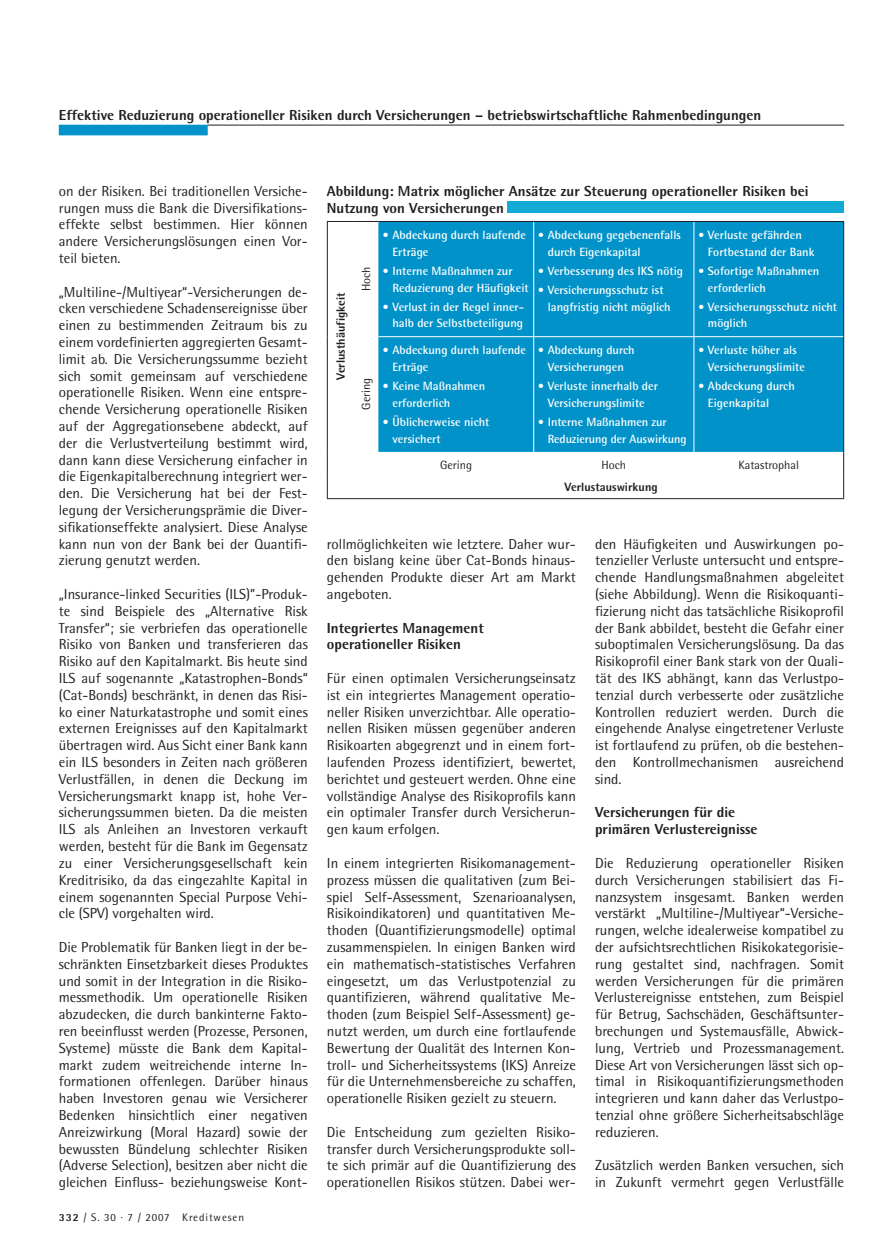
<style>
.page{position:relative;width:873px;height:1256px;background:#fff}
.page>*{position:absolute;margin:0;border:0;box-sizing:border-box;transform-origin:0 0}
.t1{font:14.55px/16.8px "Rotis Semi Sans";color:#231f20;text-align:justify}
.t2{font:800 14.55px/16.8px "Rotis Semi Sans";color:#231f20}
.t3{font:700 12px/16.8px "Rotis Semi Sans";color:#fff}
.t4{font:800 12px "Rotis Semi Sans";color:#231f20}
.t5{font:12px "Rotis Semi Sans";color:#231f20}
.t6{font:10.95px "Rotis Semi Sans";letter-spacing:.08em;color:#231f20}
.s1{font-weight:800}
</style>
<div class="page">
<hr style="left:207px;top:125px;width:636px;height:1px;background:#231f20">
<div style="left:59px;top:125px;width:148px;height:10px;background:#0092c8"></div>
<div style="left:507px;top:201px;width:336px;height:12px;background:#13aad6"></div>
<div style="left:378px;top:222px;width:464px;height:230px;background:#0092c8"></div>
<hr style="left:533px;top:222px;width:1px;height:114px;background:#fff">
<hr style="left:693px;top:222px;width:1px;height:114px;background:#fff">
<hr style="left:533px;top:337px;width:1px;height:115px;background:#fff">
<hr style="left:693px;top:337px;width:1px;height:115px;background:#fff">
<hr style="left:327px;top:222px;width:1px;height:115px;background:#231f20">
<hr style="left:327px;top:337px;width:1px;height:115px;background:#231f20">
<svg style="left:327px;top:221px;width:51px;height:1px"></svg>
<hr style="left:378px;top:221px;width:155px;height:1px;background:#231f20">
<hr style="left:533px;top:221px;width:160px;height:1px;background:#231f20">
<hr style="left:693px;top:221px;width:150px;height:1px;background:#231f20">
<hr style="left:842px;top:222px;width:1px;height:115px;background:#231f20">
<hr style="left:378px;top:336px;width:155px;height:1px;background:#fff">
<hr style="left:533px;top:336px;width:160px;height:1px;background:#fff">
<hr style="left:693px;top:336px;width:149px;height:1px;background:#fff">
<hr style="left:842px;top:337px;width:1px;height:115px;background:#231f20">
<svg style="left:327px;top:452px;width:51px;height:47px"></svg>
<hr style="left:378px;top:498px;width:155px;height:1px;background:#231f20">
<hr style="left:533px;top:498px;width:160px;height:1px;background:#231f20">
<hr style="left:693px;top:498px;width:150px;height:1px;background:#231f20">
<p class="t2" style="left:59px;top:106px;width:703px">Effektive Reduzierung operationeller Risiken durch Versicherungen – betriebswirtschaftliche Rahmenbedingungen</p>
<p class="t1" style="left:59px;top:182px;width:250px">on der Risiken. Bei traditionellen Versiche&shy;rungen muss die Bank die Diversifikations&shy;effekte selbst bestimmen. Hier können andere Versicherungslösungen einen Vor&shy;teil bieten.</p>
<p class="t1" style="left:59px;top:283px;width:250px">„Multiline-/Multiyear“-Versicherungen de&shy;cken verschiedene Schadensereignisse über einen zu bestimmenden Zeitraum bis zu einem vordefinierten aggregierten Gesamt&shy;limit ab. Die Versicherungssumme bezieht sich somit gemeinsam auf verschiedene operationelle Risiken. Wenn eine entspre&shy;chende Versicherung operationelle Risiken auf der Aggregationsebene abdeckt, auf der die Verlustverteilung bestimmt wird, dann kann diese Versicherung einfacher in die Eigenkapitalberechnung integriert wer&shy;den. Die Versicherung hat bei der Fest&shy;legung der Versicherungsprämie die Diver&shy;sifikationseffekte analysiert. Diese Analyse kann nun von der Bank bei der Quantifi&shy;zierung genutzt werden.</p>
<p class="t1" style="left:59px;top:585px;width:250px">„Insurance-linked Securities (ILS)”-Produk&shy;te sind Beispiele des „Alternative Risk Transfer“; sie verbriefen das operationelle Risiko von Banken und transferieren das Risiko auf den Kapitalmarkt. Bis heute sind ILS auf sogenannte „Katastrophen-Bonds“ (Cat-Bonds) beschränkt, in denen das Risi&shy;ko einer Naturkatastrophe und somit eines externen Ereignisses auf den Kapitalmarkt übertragen wird. Aus Sicht einer Bank kann ein ILS besonders in Zeiten nach größeren Verlustfällen, in denen die Deckung im Versicherungsmarkt knapp ist, hohe Ver&shy;sicherungssummen bieten. Da die meisten ILS als Anleihen an Investoren verkauft werden, besteht für die Bank im Gegensatz zu einer Versicherungsgesellschaft kein Kreditrisiko, da das eingezahlte Kapital in einem sogenannten Special Purpose Vehi&shy;cle (SPV) vorgehalten wird.</p>
<p class="t1" style="left:59px;top:938px;width:250px">Die Problematik für Banken liegt in der be&shy;schränkten Einsetzbarkeit dieses Produktes und somit in der Integration in die Risiko&shy;messmethodik. Um operationelle Risiken abzudecken, die durch bankinterne Fakto&shy;ren beeinflusst werden (Prozesse, Personen, Systeme) müsste die Bank dem Kapital&shy;markt zudem weitreichende interne In&shy;formationen offenlegen. Darüber hinaus haben Investoren genau wie Versicherer Bedenken hinsichtlich einer negativen Anreizwirkung (Moral Hazard) sowie der bewussten Bündelung schlechter Risiken (Adverse Selection), besitzen aber nicht die gleichen Einfluss- beziehungsweise Kont-</p>
<p class="t6" style="left:59px;top:1210px;width:187px"><span class="s1">332</span> / S. 30 · 7 / 2007 Kreditwesen</p>
<p class="t2" style="left:327px;top:182px;width:483px">Abbildung: Matrix möglicher Ansätze zur Steuerung operationeller Risiken bei<br>Nutzung von Versicherungen</p>
<p class="t4" style="left:333px;top:380px;width:89px;rotate:-90deg">Verlusthäufigkeit</p>
<p class="t5" style="left:359px;top:291px;width:26px;rotate:-90deg">Hoch</p>
<p class="t5" style="left:359px;top:410px;width:33px;rotate:-90deg">Gering</p>
<p class="t3" style="left:392px;top:226px;width:135px;text-indent:-10px">• Abdeckung durch laufende<br>Erträge</p>
<p class="t3" style="left:392px;top:262px;width:138px;text-indent:-10px">• Interne Maßnahmen zur<br>Reduzierung der Häufigkeit</p>
<p class="t3" style="left:382px;top:298px;width:143px;text-align:right">• Verlust in der Regel inner&shy;halb der Selbstbeteiligung</p>
<p class="t3" style="left:392px;top:342px;width:135px;text-indent:-10px">• Abdeckung durch laufende<br>Erträge</p>
<p class="t3" style="left:392px;top:377px;width:94px;text-indent:-10px">• Keine Maßnahmen erforderlich</p>
<p class="t3" style="left:392px;top:413px;width:98px;text-indent:-10px">• Üblicherweise nicht versichert</p>
<p class="t3" style="left:547px;top:226px;width:135px;text-indent:-10px">• Abdeckung gegebenenfalls durch Eigenkapital</p>
<p class="t3" style="left:537px;top:262px;width:146px">• Verbesserung des IKS nötig</p>
<p class="t3" style="left:547px;top:281px;width:124px;text-indent:-10px">• Versicherungsschutz ist langfristig nicht möglich</p>
<p class="t3" style="left:537px;top:342px;width:98px;text-align:center">• Abdeckung durch<br>Versicherungen</p>
<p class="t3" style="left:537px;top:377px;width:121px;text-align:center">• Verluste innerhalb der<br>Versicherungslimite</p>
<p class="t3" style="left:547px;top:413px;width:140px;text-indent:-10px">• Interne Maßnahmen zur<br>Reduzierung der Auswirkung</p>
<p class="t3" style="left:707px;top:226px;width:108px;text-indent:-10px">• Verluste gefährden<br>Fortbestand der Bank</p>
<p class="t3" style="left:707px;top:262px;width:113px;text-indent:-10px">• Sofortige Maßnahmen erforderlich</p>
<p class="t3" style="left:707px;top:298px;width:131px;text-indent:-10px">• Versicherungsschutz nicht möglich</p>
<p class="t3" style="left:707px;top:342px;width:98px;text-indent:-10px">• Verluste höher als<br>Versicherungslimite</p>
<p class="t3" style="left:707px;top:377px;width:88px;text-indent:-10px">• Abdeckung durch<br>Eigenkapital</p>
<p class="t5" style="left:440px;top:457px;width:33px">Gering</p>
<p class="t5" style="left:601px;top:457px;width:26px">Hoch</p>
<p class="t5" style="left:738px;top:457px;width:62px">Katastrophal</p>
<p class="t4" style="left:564px;top:479px;width:95px">Verlustauswirkung</p>
<p class="t1" style="left:327px;top:535px;width:250px">rollmöglichkeiten wie letztere. Daher wur&shy;den bislang keine über Cat-Bonds hinaus&shy;gehenden Produkte dieser Art am Markt angeboten.</p>
<p class="t2" style="left:327px;top:619px;width:158px">Integriertes Management operationeller Risiken</p>
<p class="t1" style="left:327px;top:669px;width:250px">Für einen optimalen Versicherungseinsatz ist ein integriertes Management operatio&shy;neller Risiken unverzichtbar. Alle operatio&shy;nellen Risiken müssen gegenüber anderen Risikoarten abgegrenzt und in einem fort&shy;laufenden Prozess identifiziert, bewertet, berichtet und gesteuert werden. Ohne eine vollständige Analyse des Risikoprofils kann ein optimaler Transfer durch Versicherun&shy;gen kaum erfolgen.</p>
<p class="t1" style="left:327px;top:854px;width:250px">In einem integrierten Risikomanagement&shy;prozess müssen die qualitativen (zum Bei&shy;spiel Self-Assessment, Szenarioanalysen, Risikoindikatoren) und quantitativen Me&shy;thoden (Quantifizierungsmodelle) optimal zusammenspielen. In einigen Banken wird ein mathematisch-statistisches Verfahren eingesetzt, um das Verlustpotenzial zu quantifizieren, während qualitative Me&shy;thoden (zum Beispiel Self-Assessment) ge&shy;nutzt werden, um durch eine fortlaufende Bewertung der Qualität des Internen Kon&shy;troll- und Sicherheitssystems (IKS) Anreize für die Unternehmensbereiche zu schaffen, operationelle Risiken gezielt zu steuern.</p>
<p class="t1" style="left:327px;top:1123px;width:250px">Die Entscheidung zum gezielten Risiko&shy;transfer durch Versicherungsprodukte soll&shy;te sich primär auf die Quantifizierung des operationellen Risikos stützen. Dabei wer-</p>
<p class="t1" style="left:594px;top:535px;width:250px">den Häufigkeiten und Auswirkungen po&shy;tenzieller Verluste untersucht und entspre&shy;chende Handlungsmaßnahmen abgeleitet (siehe Abbildung). Wenn die Risikoquanti&shy;fizierung nicht das tatsächliche Risikoprofil der Bank abbildet, besteht die Gefahr einer suboptimalen Versicherungslösung. Da das Risikoprofil einer Bank stark von der Quali&shy;tät des IKS abhängt, kann das Verlustpo&shy;tenzial durch verbesserte oder zusätzliche Kontrollen reduziert werden. Durch die eingehende Analyse eingetretener Verluste ist fortlaufend zu prüfen, ob die bestehen&shy;den Kontrollmechanismen ausreichend sind.</p>
<p class="t2" style="left:594px;top:804px;width:164px">Versicherungen für die primären Verlustereignisse</p>
<p class="t1" style="left:594px;top:854px;width:250px">Die Reduzierung operationeller Risiken durch Versicherungen stabilisiert das Fi&shy;nanzsystem insgesamt. Banken werden verstärkt „Multiline-/Multiyear“-Versiche&shy;rungen, welche idealerweise kompatibel zu der aufsichtsrechtlichen Risikokategorisie&shy;rung gestaltet sind, nachfragen. Somit werden Versicherungen für die primären Verlustereignisse entstehen, zum Beispiel für Betrug, Sachschäden, Geschäftsunter&shy;brechungen und Systemausfälle, Abwick&shy;lung, Vertrieb und Prozessmanagement.<br>Diese Art von Versicherungen lässt sich op&shy;timal in Risikoquantifizierungsmethoden integrieren und kann daher das Verlustpo&shy;tenzial ohne größere Sicherheitsabschläge reduzieren.</p>
<p class="t1" style="left:594px;top:1157px;width:250px">Zusätzlich werden Banken versuchen, sich in Zukunft vermehrt gegen Verlustfälle</p>
</div>
